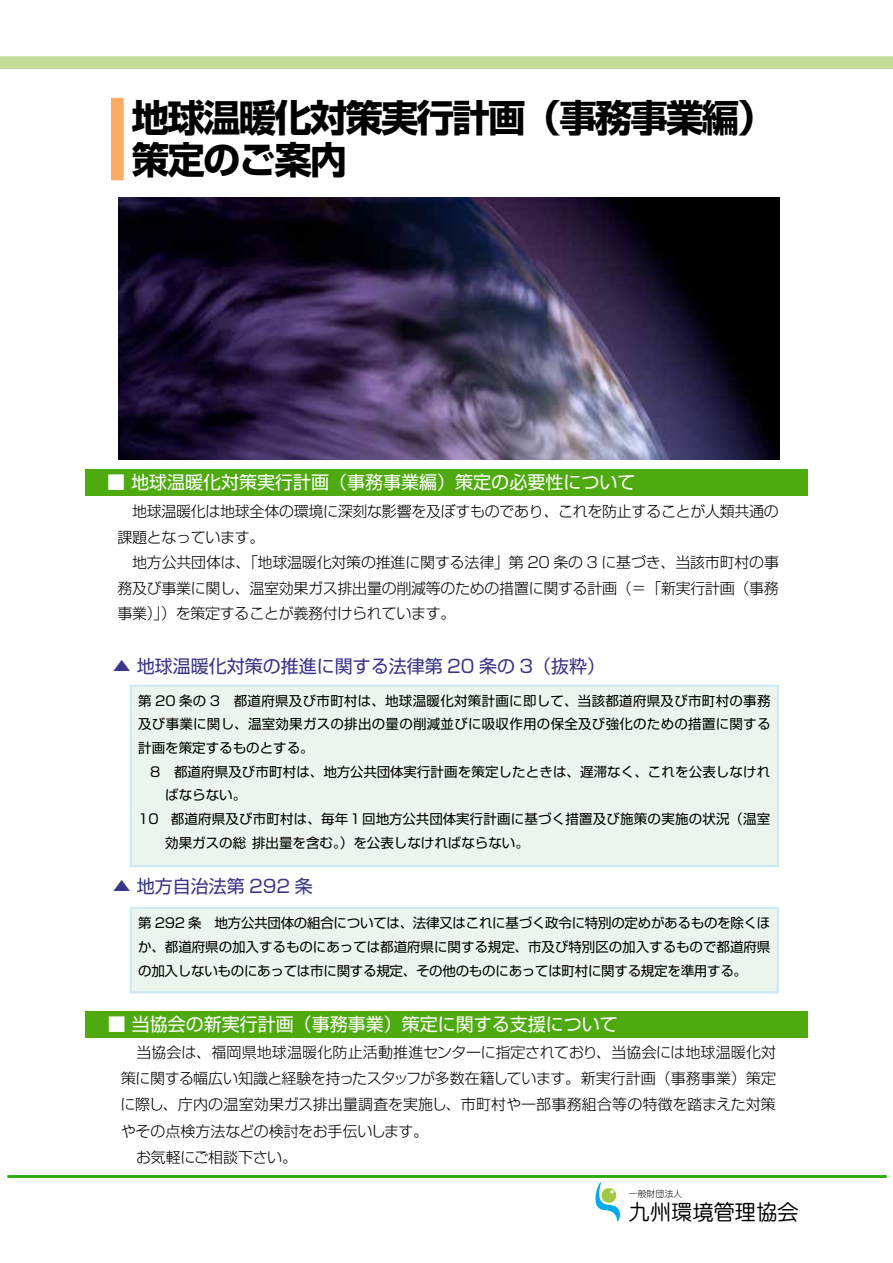
<style>
.page{position:relative;width:893px;height:1263px;background:#fff}
.page>*{position:absolute;margin:0;border:0;box-sizing:border-box;transform-origin:0 0}
.t1{font:700 37.5px/42px "Shin Go Pro";letter-spacing:-.05em;color:#000}
.t2{font:21.15px "Jun 201 Pro";color:#000}
.t3{font:18px "Shin Go Pro";color:#fff}
.t4{font:18px "Shin Go Pro";color:#393588}
.t5{font:300 15px/25.5px "Shin Go Pro";letter-spacing:-.02em;color:#000}
.t6{font:300 15px/26.2px "Shin Go Pro";color:#000}
.t7{font:13.5px/23.7px "Shin Go Pro";letter-spacing:.005em;color:#000;text-align:justify}
.t8{font:300 8.85px "Jun 101 Pro";color:#000}
</style>
<div class="page">
<div style="left:130px;top:685px;width:649px;height:182px;background:#ecf5ed;border:2px solid #cbe9f9"></div>
<div style="left:130px;top:907px;width:649px;height:86px;background:#ecf5ed;border:2px solid #cbe9f9"></div>
<div style="left:0;top:56px;width:893px;height:13px;background:#c4dc9a"></div>
<div style="left:111px;top:98px;width:13px;height:82px;background:#fbab65"></div>
<hr style="left:7px;top:1175px;width:880px;height:3px;background:#33ab12">
<svg style="left:595px;top:1182px;width:25px;height:40px"></svg>
<div style="left:85px;top:469px;width:722px;height:26px;background:#4eaa0e"></div>
<div style="left:86px;top:1011px;width:722px;height:26px;background:#4eaa0e"></div>
<img style="left:118px;top:197px;width:662px;height:262px">
<h1 class="t1" style="left:132px;top:93px;width:645px">地球温暖化対策実行計画（事務事業編(策定のご案内</h1>
<h3 class="t3" style="left:107px;top:467px;width:529px">■ 地球温暖化対策実行計画（事務事業編）策定の必要性について</h3>
<p class="t5" style="left:117px;top:497px;width:663px">　地球温暖化は地球全体の環境に深刻な影響を及ぼすものであり、これを防止することが人類共通の課題となっています。<br>　地方公共団体は、「地球温暖化対策の推進に関する法律」第 20 条の 3 に基づき、当該市町村の事務及び事業に関し、温室効果ガス排出量の削減等のための措置に関する計画（＝「新実行計画（事務事業）」）を策定することが義務付けられています。</p>
<h3 class="t4" style="left:113px;top:651px;width:494px">▲ 地球温暖化対策の推進に関する法律第 20 条の 3（抜粋(</h3>
<p class="t7" style="left:138px;top:687px;width:634px">第 20 条の 3　都道府県及び市町村は、地球温暖化対策計画に即して、当該都道府県及び市町村の事務及び事業に関し、温室効果ガスの排出の量の削減並びに吸収作用の保全及び強化のための措置に関する計画を策定するものとする。</p>
<p class="t7" style="left:150px;top:758px;width:622px">8　都道府県及び市町村は、地方公共団体実行計画を策定したときは、遅滞なく、これを公表しなけれ</p>
<p class="t7" style="left:165px;top:782px;width:83px">ばならない。</p>
<p class="t7" style="left:138px;top:805px;width:634px">10　都道府県及び市町村は、毎年１回地方公共団体実行計画に基づく措置及び施策の実施の状況（温室</p>
<p class="t7" style="left:165px;top:829px;width:365px">効果ガスの総排出量を含む。）を公表しなければならない。</p>
<p class="t7" style="left:246px;top:829px;width:15px">　</p>
<h3 class="t4" style="left:113px;top:871px;width:201px">▲ 地方自治法第 292 条</h3>
<p class="t7" style="left:138px;top:910px;width:634px">第 292 条　地方公共団体の組合については、法律又はこれに基づく政令に特別の定めがあるものを除くほか、都道府県の加入するものにあっては都道府県に関する規定、市及び特別区の加入するもので都道府県の加入しないものにあっては市に関する規定、その他のものにあっては町村に関する規定を準用する。</p>
<h3 class="t3" style="left:90px;top:1009px;width:529px">　■ 当協会の新実行計画（事務事業）策定に関する支援について</h3>
<p class="t6" style="left:121px;top:1037px;width:657px">　当協会は、福岡県地球温暖化防止活動推進センターに指定されており、当協会には地球温暖化対策に関する幅広い知識と経験を持ったスタッフが多数在籍しています。新実行計画（事務事業）策定に際し、庁内の温室効果ガス排出量調査を実施し、市町村や一部事務組合等の特徴を踏まえた対策やその点検方法などの検討をお手伝いします。<br>　お気軽にご相談下さい。</p>
<p class="t8" style="left:629px;top:1186px;width:55px">一般財団法人</p>
<h2 class="t2" style="left:629px;top:1195px;width:171px">九州環境管理協会</h2>
</div>
